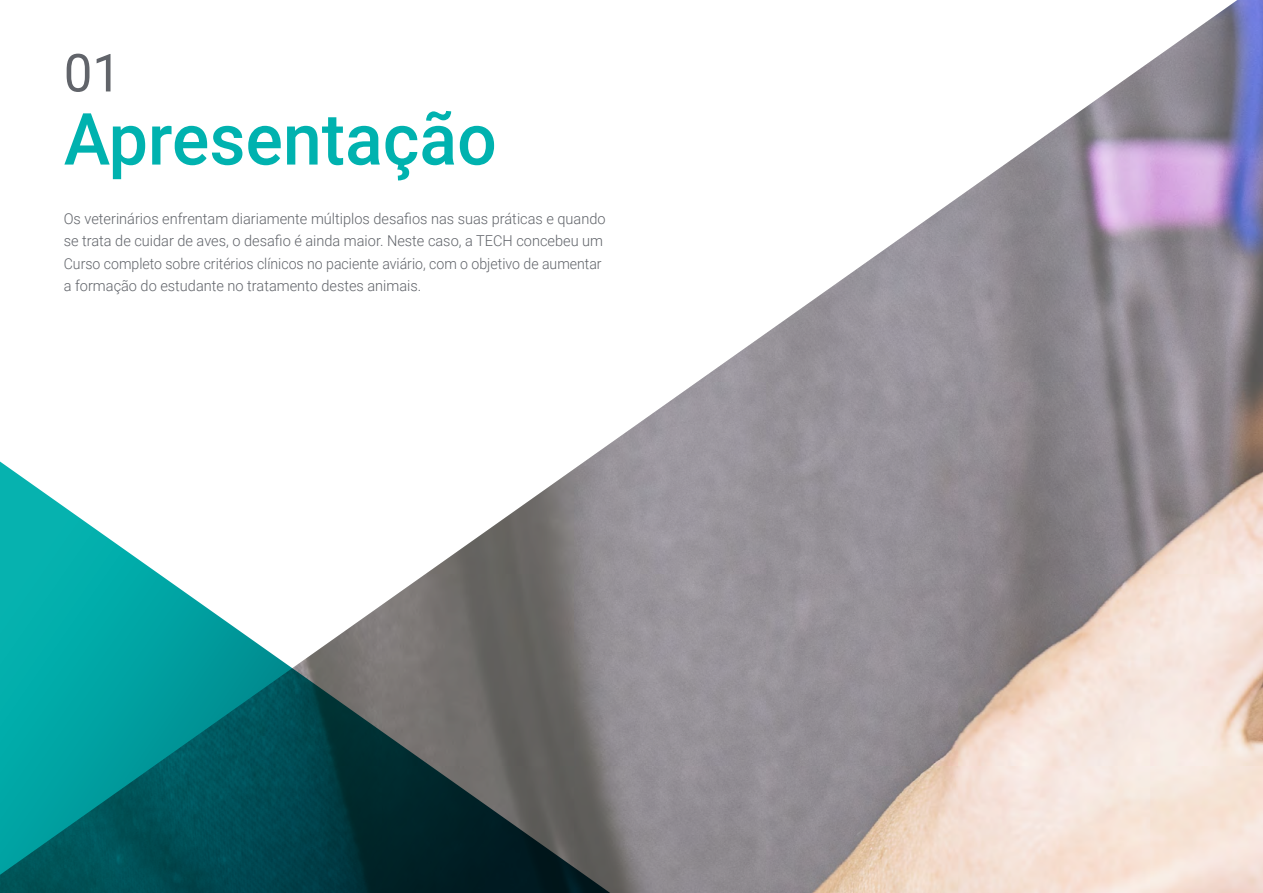
<style>
.page{position:relative;width:1263px;height:893px;background:#fff}
.page>*{position:absolute;margin:0;border:0;box-sizing:border-box;transform-origin:0 0}
.t1{font:500 72px "Roboto";color:#00b2af}
.t2{font:52.5px "Roboto";color:#61646a}
.t3{font:300 15px/22.5px "Roboto";color:#61646a}
</style>
<div class="page">
<img style="left:607px;top:0;width:656px;height:893px">
<svg style="left:0;top:446px;width:640px;height:447px"></svg>
<h2 class="t2" style="left:64px;top:36px;width:59px">01</h2>
<h1 class="t1" style="left:64px;top:89px;width:435px">Apresentação</h1>
<p class="t3" style="left:64px;top:207px;width:543px">Os veterinários enfrentam diariamente múltiplos desafios nas suas práticas e quando se trata de cuidar de aves, o desafio é ainda maior. Neste caso, a TECH concebeu um Curso completo sobre critérios clínicos no paciente aviário, com o objetivo de aumentar a formação do estudante no tratamento destes animais.</p>
</div>
